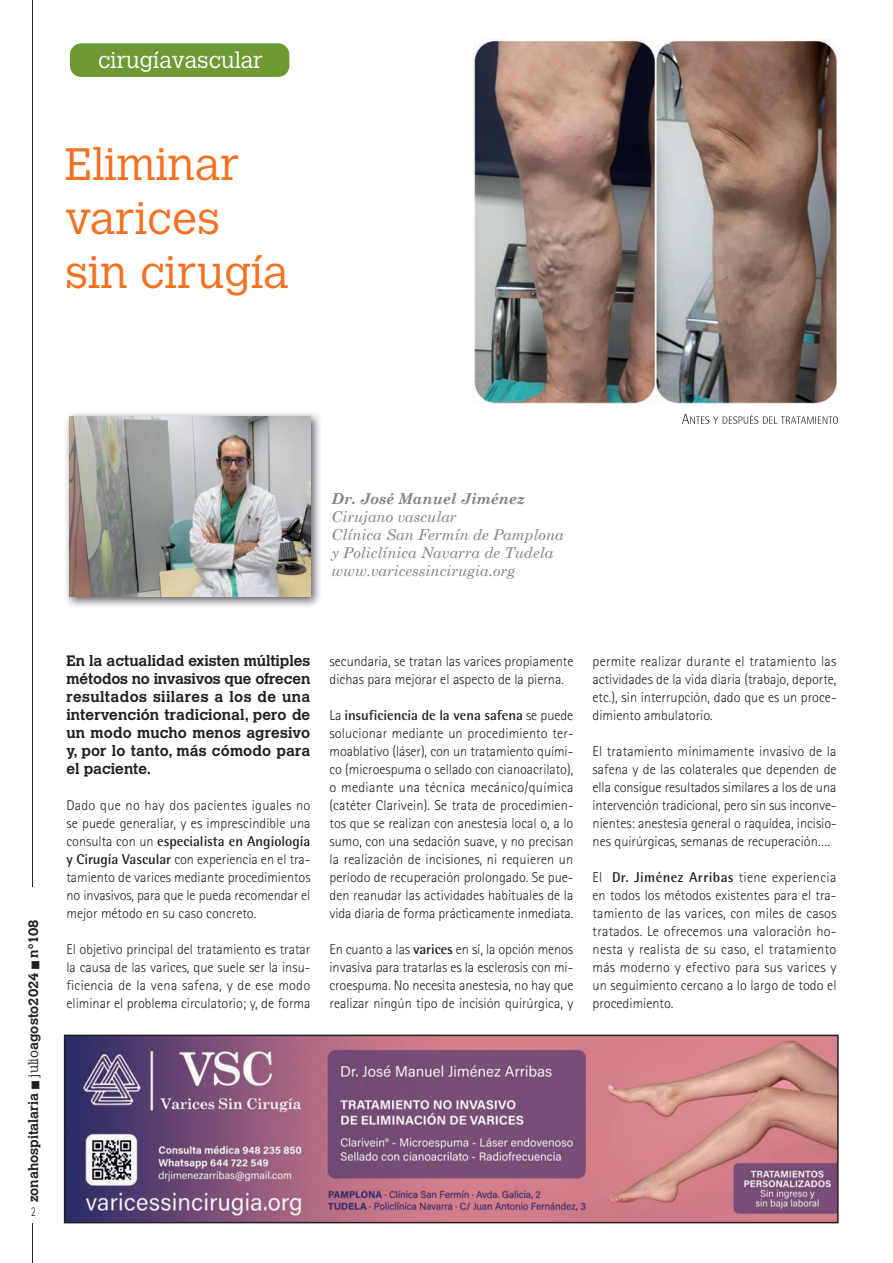
<style>
.page{position:relative;width:893px;height:1263px;background:#fff}
.page>*{position:absolute;margin:0;border:0;box-sizing:border-box;transform-origin:0 0}
.t1{font:300 45px/54px "Calvert MT Std";color:#f37121}
.t2{font:300 22.5px "Calvert MT Std";color:#fff}
.t3{font:700 15px/18px "Calvert MT Std";letter-spacing:.005em;color:#231f20;text-align:justify}
.t4{font:italic 15px/18px "Century Schoolbook";color:#808285}
.t5{font:italic 700 15px "Century Schoolbook";color:#808285}
.t6{font:300 14.25px/18px "Rotis Sans Serif Std";color:#231f20;text-align:justify}
.t7{font:700 14.25px "Rotis Semi Sans Std";letter-spacing:-.005em;color:#231f20}
.t8{font:700 13.5px "Calvert MT Std";color:#231f20}
.t9{font:300 13.5px "Rotis Sans Serif Std";color:#231f20;scale:.7 1}
.s1{font-weight:300}
.s2{font-family:"Rotis Sans Serif Std";font-weight:300}
.s3{font-family:"Rotis Semi Sans Std";font-weight:700}
</style>
<div class="page">
<hr style="left:32px;top:0;width:1px;height:1263px;background:#231f20">
<div style="left:18px;top:887px;width:30px;height:319px;background:#fff"></div>
<div style="left:25px;top:1205px;width:17px;height:18px;background:#fff"></div>
<div style="left:68px;top:42px;width:223px;height:36px;background:#6e9a34;border-radius:13px"></div>
<div style="left:67px;top:40px;width:225px;height:40px;border:3px solid #fff;border-radius:13px"></div>
<img style="left:66px;top:413px;width:254px;height:193px">
<img style="left:69px;top:416px;width:241px;height:181px">
<img style="left:67px;top:1038px;width:769px;height:182px">
<div style="left:64px;top:1035px;width:775px;height:188px;border:2px solid #231f20"></div>
<svg style="left:682px;top:414px;width:156px;height:10px"></svg>
<img style="left:474px;top:40px;width:364px;height:364px">
<h2 class="t2" style="left:98px;top:48px;width:166px">cirugíavascular</h2>
<h1 class="t1" style="left:65px;top:138px;width:224px">Eliminar varices sin cirugía</h1>
<p class="t5" style="left:332px;top:489px;width:195px">Dr. José Manuel Jiménez</p>
<p class="t4" style="left:332px;top:507px;width:234px">Cirujano vascular<br>Clínica San Fermín de Pamplona y Policlínica Navarra de Tudela www.varicessincirugia.org</p>
<p class="t8" style="left:25px;top:1202px;width:284px;rotate:-90deg">zonahospitalaria ■ <span class="s1">julio</span>agosto2024 ■ nº108</p>
<p class="t9" style="left:31px;top:1204px;width:8px">2</p>
<p class="t3" style="left:66px;top:651px;width:245px">En la actualidad existen múltiples métodos no invasivos que ofrecen resultados siilares a los de una intervención tradicional, pero de un modo mucho menos agresivo y, por lo tanto, más cómodo para el paciente.</p>
<p class="t6" style="left:66px;top:796px;width:246px">Dado que no hay dos pacientes iguales no se puede generaliar, y es imprescindible una</p>
<p class="t7" style="left:66px;top:832px;width:245px"><span class="s2">consulta con un</span> especialista en Angiología</p>
<p class="t6" style="left:66px;top:850px;width:246px"><span class="s3">y Cirugía Vascular</span> con experiencia en el tra&shy;tamiento de varices mediante procedimientos no invasivos, para que le pueda recomendar el mejor método en su caso concreto.</p>
<p class="t6" style="left:66px;top:940px;width:245px">El objetivo principal del tratamiento es tratar la causa de las varices, que suele ser la insu&shy;ficiencia de la vena safena, y de ese modo eliminar el problema circulatorio; y, de forma</p>
<p class="t6" style="left:329px;top:652px;width:245px">secundaria, se tratan las varices propiamente dichas para mejorar el aspecto de la pierna.</p>
<p class="t7" style="left:329px;top:706px;width:245px"><span class="s2">La</span> insuficiencia de la vena safena <span class="s2">se puede</span></p>
<p class="t6" style="left:329px;top:724px;width:246px">solucionar mediante un procedimiento ter&shy;moablativo (láser), con un tratamiento quími&shy;co (microespuma o sellado con cianoacrilato), o mediante una técnica mecánico/química (catéter Clarivein). Se trata de procedimien&shy;tos que se realizan con anestesia local o, a lo sumo, con una sedación suave, y no precisan la realización de incisiones, ni requieren un período de recuperación prolongado. Se pue&shy;den reanudar las actividades habituales de la vida diaria de forma prácticamente inmediata.</p>
<p class="t6" style="left:329px;top:940px;width:246px">En cuanto a las <span class="s3">varices</span> en sí, la opción menos invasiva para tratarlas es la esclerosis con mi&shy;croespuma. No necesita anestesia, no hay que realizar ningún tipo de incisión quirúrgica, y</p>
<p class="t6" style="left:593px;top:652px;width:246px">permite realizar durante el tratamiento las actividades de la vida diaria (trabajo, deporte, etc.), sin interrupción, dado que es un proce&shy;dimiento ambulatorio.</p>
<p class="t6" style="left:593px;top:742px;width:246px">El tratamiento mínimamente invasivo de la safena y de las colaterales que dependen de ella consigue resultados similares a los de una intervención tradicional, pero sin sus inconve&shy;nientes: anestesia general o raquídea, incisio&shy;nes quirúrgicas, semanas de recuperación….</p>
<p class="t6" style="left:593px;top:868px;width:246px">El <span class="s3">Dr. Jiménez Arribas</span> tiene experiencia en todos los métodos existentes para el tra&shy;tamiento de las varices, con miles de casos tratados. Le ofrecemos una valoración ho&shy;nesta y realista de su caso, el tratamiento más moderno y efectivo para sus varices y un seguimiento cercano a lo largo de todo el procedimiento.</p>
</div>
